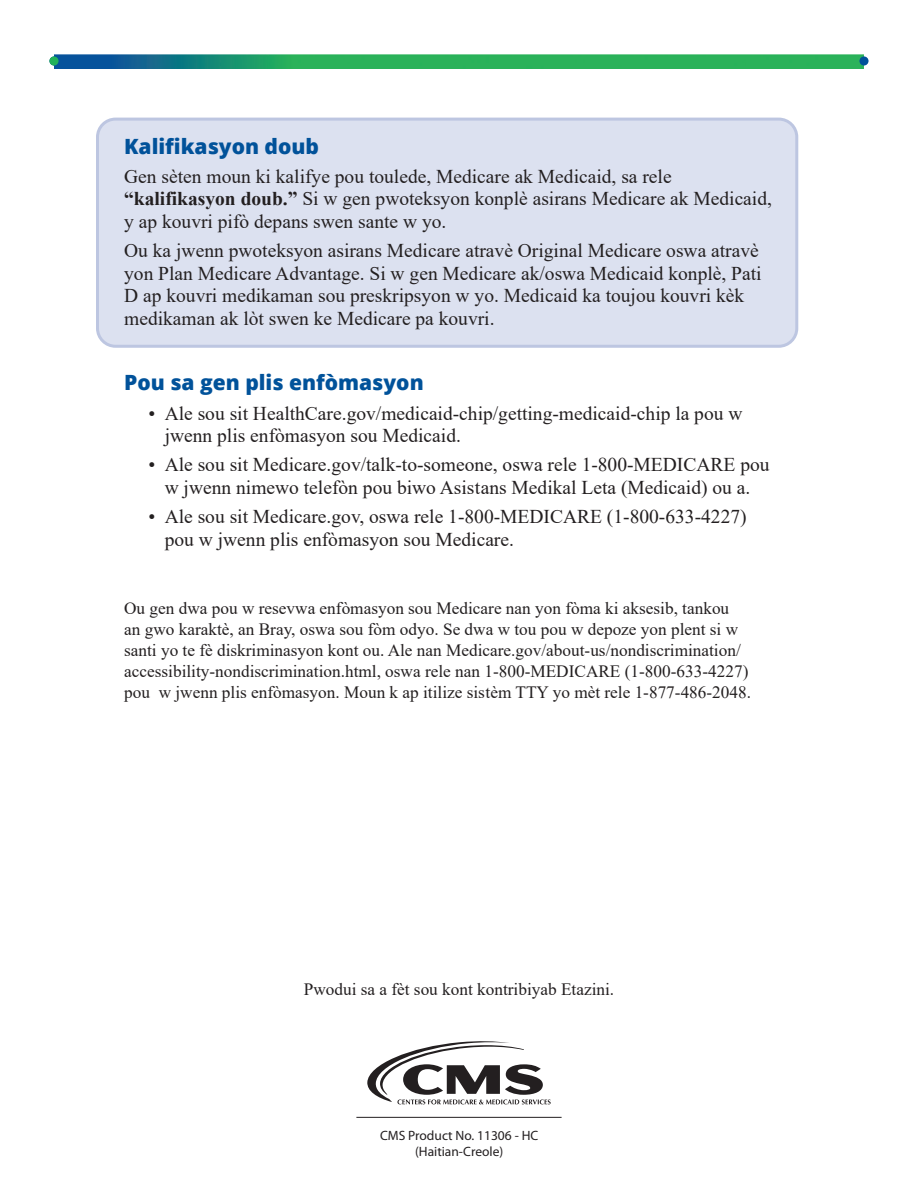
<style>
.page{position:relative;width:918px;height:1188px;background:#fff}
.page>*{position:absolute;margin:0;border:0;box-sizing:border-box;transform-origin:0 0}
.t1{font:800 21px "Open Sans";color:#01529a}
.Text{font:19.5px/22.5px "Times New Roman";color:#231f20}
.Text_-_notes{font:17.25px/21px "Times New Roman";color:#231f20}
.Text-2{font:17.25px "Times New Roman";color:#231f20}
.Fact_Sheet_Product_N{font:13.5px/16.2px "Myriad Pro";color:#231f20;text-align:center}
.s1{font-weight:700}
</style>
<div class="page">
<hr style="left:356px;top:1117px;width:206px;height:1px;background:#231f20">
<svg style="left:367px;top:1041px;width:184px;height:63px"></svg>
<img style="left:54px;top:54px;width:810px;height:14px">
<svg style="left:859px;top:56px;width:10px;height:10px"></svg>
<svg style="left:49px;top:56px;width:10px;height:10px"></svg>
<div style="left:98px;top:119px;width:699px;height:227px;background:#dce1f0;border-radius:18px"></div>
<div style="left:96px;top:118px;width:702px;height:230px;border:3px solid #bdc6e1;border-radius:18px"></div>
<h2 class="t1" style="left:124px;top:130px;width:196px">Kalifikasyon doub</h2>
<p class="Text" style="left:124px;top:165px;width:649px">Gen sèten moun ki kalifye pou toulede, Medicare ak Medicaid, sa rele <span class="s1">“kalifikasyon doub.”</span> Si w gen pwoteksyon konplè asirans Medicare ak Medicaid, y ap kouvri pifò depans swen sante w yo.</p>
<p class="Text" style="left:124px;top:239px;width:639px">Ou ka jwenn pwoteksyon asirans Medicare atravè Original Medicare oswa atravè yon Plan Medicare Advantage. Si w gen Medicare ak/oswa Medicaid konplè, Pati D ap kouvri medikaman sou preskripsyon w yo. Medicaid ka toujou kouvri kèk medikaman ak lòt swen ke Medicare pa kouvri.</p>
<h2 class="t1" style="left:124px;top:367px;width:301px">Pou sa gen plis enfòmasyon</h2>
<p class="Text" style="left:165px;top:401px;width:579px;text-indent:-16px">• Ale sou sit HealthCare.gov/medicaid-chip/getting-medicaid-chip la pou w jwenn plis enfòmasyon sou Medicaid.</p>
<p class="Text" style="left:148px;top:453px;width:623px;text-align:center">• Ale sou sit Medicare.gov/talk-to-someone, oswa rele 1-800-MEDICARE pou w jwenn nimewo telefòn pou biwo Asistans Medikal Leta (Medicaid) ou a.</p>
<p class="Text" style="left:165px;top:505px;width:583px;text-indent:-16px">• Ale sou sit Medicare.gov, oswa rele 1-800-MEDICARE (1-800-633-4227) pou w jwenn plis enfòmasyon sou Medicare.</p>
<p class="Text_-_notes" style="left:124px;top:597px;width:628px">Ou gen dwa pou w resevwa enfòmasyon sou Medicare nan yon fòma ki aksesib, tankou<br>an gwo karaktè, an Bray, oswa sou fòm odyo. Se dwa w tou pou w depoze yon plent si w santi yo te fè diskriminasyon kont ou. Ale nan Medicare.gov/about-us/nondiscrimination/ accessibility-nondiscrimination.html, oswa rele nan 1-800-MEDICARE (1-800-633-4227) pou w jwenn plis enfòmasyon. Moun k ap itilize sistèm TTY yo mèt rele 1-877-486-2048.</p>
<p class="Text-2" style="left:304px;top:977px;width:312px">Pwodui sa a fèt sou kont kontribiyab Etazini.</p>
<p class="Fact_Sheet_Product_N" style="left:380px;top:1127px;width:160px">CMS Product No. 11306 - HC (Haitian-Creole)</p>
</div>
